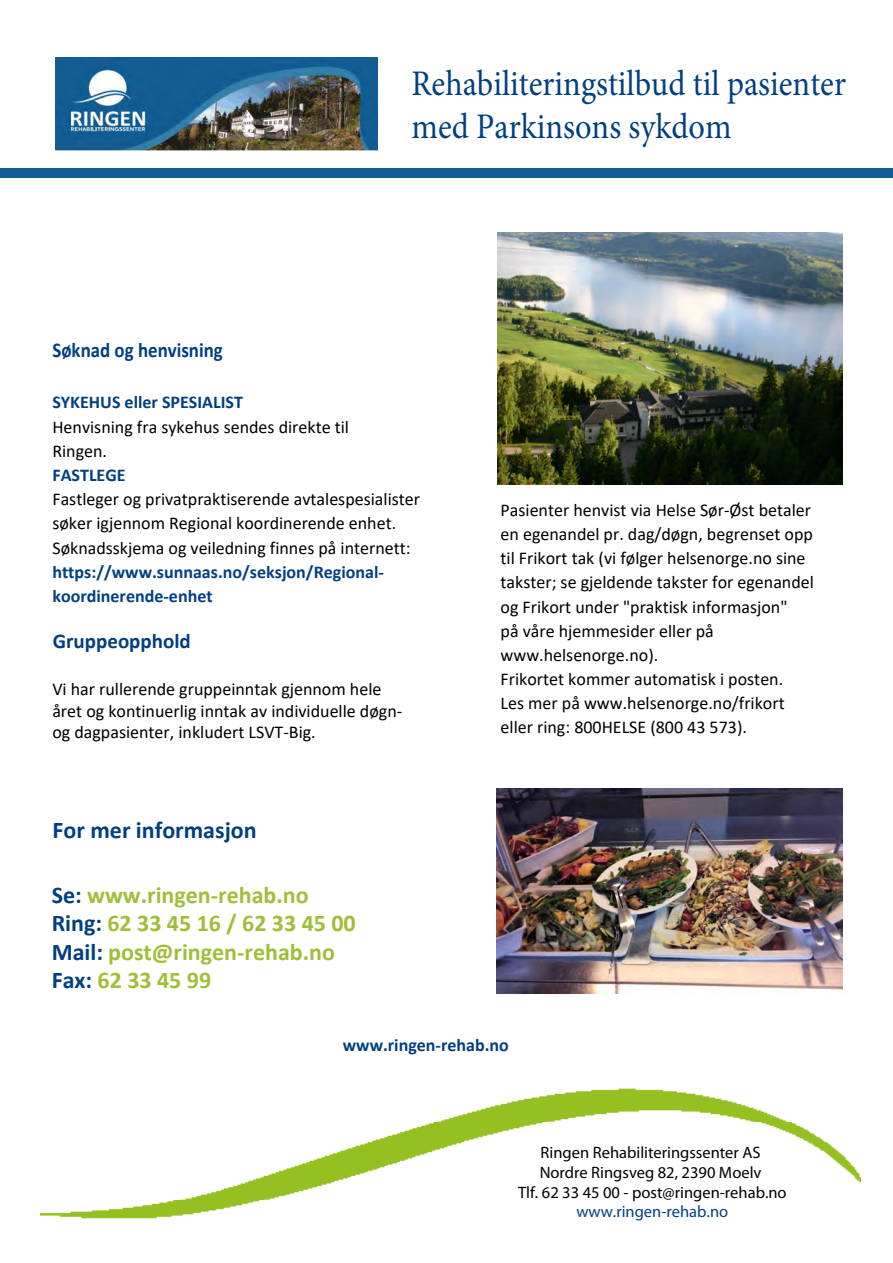
<style>
.page{position:relative;width:893px;height:1263px;background:#fff}
.page>*{position:absolute;margin:0;border:0;box-sizing:border-box;transform-origin:0 0}
.t1{font:36px/42.8px "Minion Pro";color:#004080;scale:.9 1}
.t2{font:700 24px/28.7px "Calibri";color:#a0be39}
.t3{font:700 24px "Calibri";color:#004080}
.t4{font:700 21px "Calibri";color:#004080;scale:.9 1}
.t5{font:700 21px "Calibri";color:#004080}
.t6{font:18px/24.2px "Calibri";color:#000}
.t7{font:700 18px/24.2px "Calibri";color:#004080}
.t8{font:700 18px "Calibri";color:#004080}
.t9{font:16.5px/19.5px "Myriad Pro";color:#000;text-align:center}
.t10{font:16.5px "Myriad Pro";color:#004080}
.s1{color:#004080}
</style>
<div class="page">
<img style="left:436px;top:1088px;width:352px;height:34px">
<img style="left:41px;top:1122px;width:819px;height:97px">
<div style="left:0;top:168px;width:893px;height:10px;background:#115e94"></div>
<img style="left:55px;top:57px;width:323px;height:94px">
<img style="left:497px;top:232px;width:346px;height:252px">
<img style="left:496px;top:788px;width:346px;height:206px">
<h1 class="t1" style="left:411px;top:62px;width:484px">Rehabiliteringstilbud til pasienter med Parkinsons sykdom</h1>
<p class="t4" style="left:52px;top:336px;width:191px">Søknad og henvisning</p>
<p class="t8" style="left:52px;top:391px;width:192px">SYKEHUS eller SPESIALIST</p>
<p class="t6" style="left:52px;top:414px;width:298px">Henvisning fra sykehus sendes direkte til<br>Ringen.</p>
<p class="t7" style="left:52px;top:463px;width:75px">FASTLEGE</p>
<p class="t6" style="left:52px;top:487px;width:369px">Fastleger og privatpraktiserende avtalespesialister søker igjennom Regional koordinerende enhet.<br>Søknadsskjema og veiledning finnes på internett:</p>
<p class="t7" style="left:52px;top:559px;width:333px">https://www.sunnaas.no/seksjon/Regional&shy;koordinerende-enhet</p>
<p class="t5" style="left:53px;top:628px;width:140px">Gruppeopphold</p>
<p class="t6" style="left:52px;top:678px;width:351px;line-height:21.6px">Vi har rullerende gruppeinntak gjennom hele året og kontinuerlig inntak av individuelle døgn&shy;og dagpasienter, inkludert LSVT-Big.</p>
<h2 class="t3" style="left:53px;top:815px;width:206px">For mer informasjon</h2>
<h2 class="t2" style="left:52px;top:880px;width:306px"><span class="s1">Se:</span> www.ringen-rehab.no<br><span class="s1">Ring:</span> 62 33 45 16 / 62 33 45 00<br><span class="s1">Mail:</span> post@ringen-rehab.no<br><span class="s1">Fax:</span> 62 33 45 99</h2>
<p class="t6" style="left:501px;top:498px;width:315px">Pasienter henvist via Helse Sør-Øst betaler en egenandel pr. dag/døgn, begrenset opp til Frikort tak (vi følger helsenorge.no sine takster; se gjeldende takster for egenandel og Frikort under "praktisk informasjon"<br>på våre hjemmesider eller på www.helsenorge.no).<br>Frikortet kommer automatisk i posten.<br>Les mer på www.helsenorge.no/frikort eller ring: 800HELSE (800 43 573).</p>
<p class="t8" style="left:343px;top:1033px;width:168px">www.ringen-rehab.no</p>
<p class="t9" style="left:518px;top:1143px;width:270px">Ringen Rehabiliteringssenter AS<br>Nordre Ringsveg 82, 2390 Moelv<br>Tlf. 62 33 45 00 - post@ringen-rehab.no</p>
<p class="t10" style="left:576px;top:1201px;width:153px">www.ringen-rehab.no</p>
</div>
